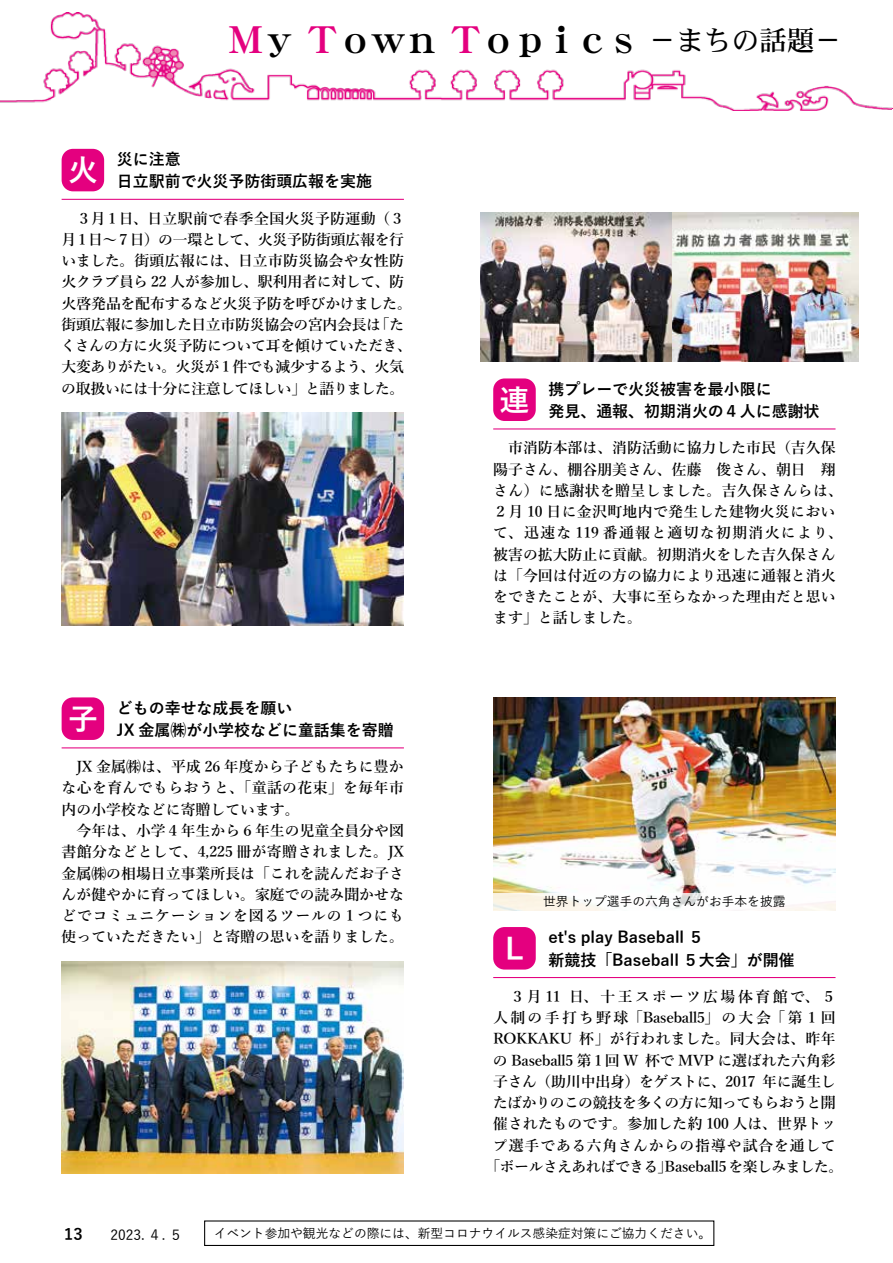
<style>
.page{position:relative;width:893px;height:1263px;background:#fff}
.page>*{position:absolute;margin:0;border:0;box-sizing:border-box;transform-origin:0 0}
.t1{font:37.2px "DFHS Mincho W9 WINP RKSJ H";letter-spacing:-.12em;color:#000}
.t2{font:700 15.9px/22.4px "Yu Gothic";color:#000}
.t3{font:600 14.85px/21.3px "Yu Mincho";color:#000}
.t4{font:500 13.8px "Yu Gothic";color:#000}
.t5{font:500 12.75px "Yu Gothic";color:#000}
.s1{color:#e4007f}
.s2{font-family:"Yu Gothic";font-weight:700}
.s3{font-family:"DFHS Mincho W5 WINP RKSJ H";font-size:27.6px}
</style>
<div class="page">
<div style="left:204px;top:1220px;width:510px;height:26px;border:1px solid #000"></div>
<img style="left:493px;top:697px;width:342px;height:196px">
<div style="left:493px;top:927px;width:43px;height:42px;background:#e4007f;border-radius:11px"></div>
<hr style="left:493px;top:977px;width:342px;height:1px;background:#e4007f">
<div style="left:62px;top:697px;width:42px;height:43px;background:#e4007f;border-radius:11px"></div>
<hr style="left:62px;top:747px;width:342px;height:1px;background:#e4007f">
<img style="left:62px;top:961px;width:342px;height:213px">
<div style="left:493px;top:378px;width:43px;height:43px;background:#e4007f;border-radius:11px"></div>
<hr style="left:493px;top:428px;width:342px;height:1px;background:#e4007f">
<div style="left:62px;top:149px;width:42px;height:42px;background:#e4007f;border-radius:11px"></div>
<hr style="left:62px;top:199px;width:342px;height:1px;background:#e4007f">
<img style="left:62px;top:412px;width:342px;height:213px">
<img style="left:0;top:13px;width:892px;height:98px">
<svg style="left:493px;top:893px;width:342px;height:17px"></svg>
<img style="left:480px;top:213px;width:379px;height:148px">
<h1 class="t1" style="left:227px;top:21px;width:617px"><span class="s1">Ｍ</span>ｙ <span class="s1">Ｔ</span>ｏｗｎ <span class="s1">Ｔ</span>ｏｐｉｃｓ <span class="s2">－</span><span class="s3">まちの話題</span><span class="s2">－</span></h1>
<p class="t2" style="left:68px;top:148px;width:305px;text-indent:49px">災に注意<br><sup>火</sup> 日立駅前で火災予防街頭広報を実施</p>
<p class="t3" style="left:61px;top:208px;width:353px">　３月１日、日立駅前で春季全国火災予防運動（３月１日～７日）の一環として、火災予防街頭広報を行いました。街頭広報には、日立市防災協会や女性防火クラブ員ら 22 人が参加し、駅利用者に対して、防火啓発品を配布するなど火災予防を呼びかけました。街頭広報に参加した日立市防災協会の宮内会長は「たくさんの方に火災予防について耳を傾けていただき、大変ありがたい。火災が１件でも減少するよう、火気の取扱いには十分に注意してほしい」と語りました。</p>
<p class="t2" style="left:68px;top:697px;width:327px;text-indent:49px">どもの幸せな成長を願い<br><sup>子</sup> JX 金属㈱が小学校などに童話集を寄贈</p>
<p class="t3" style="left:62px;top:756px;width:344px">　JX 金属㈱は、平成 26 年度から子どもたちに豊かな心を育んでもらおうと、「童話の花束」を毎年市内の小学校などに寄贈しています。<br>　今年は、小学４年生から６年生の児童全員分や図書館分などとして、4,225 冊が寄贈されました。JX金属㈱の相場日立事業所長は「これを読んだお子さんが健やかに育ってほしい。家庭での読み聞かせなどでコミュニケーションを図るツールの１つにも使っていただきたい」と寄贈の思いを語りました。</p>
<p class="t2" style="left:500px;top:378px;width:321px;text-align:center">携プレーで火災被害を最小限に<br><sup>連</sup> 発見、通報、初期消火の４人に感謝状</p>
<p class="t3" style="left:493px;top:437px;width:351px">　市消防本部は、消防活動に協力した市民（吉久保陽子さん、棚谷朋美さん、佐藤　俊さん、朝日　翔さん）に感謝状を贈呈しました。吉久保さんらは、<br>２月 10 日に金沢町地内で発生した建物火災において、迅速な 119 番通報と適切な初期消火により、被害の拡大防止に貢献。初期消火をした吉久保さんは「今回は付近の方の協力により迅速に通報と消火をできたことが、大事に至らなかった理由だと思います」と話しました。</p>
<p class="t5" style="left:543px;top:890px;width:244px">世界トップ選手の六角さんがお手本を披露</p>
<p class="t2" style="left:505px;top:926px;width:291px;text-indent:43px">et's play Baseball ５<br><sup>L</sup> 新競技「Baseball ５大会」が開催</p>
<p class="t3" style="left:485px;top:986px;width:360px;text-align:center">　３月11 日、十王スポーツ広場体育館で、５人制の手打ち野球「Baseball5」の大会「第１回<br>ROKKAKU 杯」が行われました。同大会は、昨年の Baseball5 第１回 W 杯で MVP に選ばれた六角彩子さん（助川中出身）をゲストに、2017 年に誕生したばかりのこの競技を多くの方に知ってもらおうと開催されたものです。参加した約 100 人は、世界トップ選手である六角さんからの指導や試合を通して「ボールさえあればできる」Baseball5を楽しみました。</p>
<p class="t2" style="left:64px;top:1223px;width:20px">13</p>
<p class="t4" style="left:110px;top:1222px;width:74px">2023. ４. ５</p>
<p class="t5" style="left:214px;top:1221px;width:499px">イベント参加や観光などの際には、新型コロナウイルス感染症対策にご協力ください。</p>
</div>
